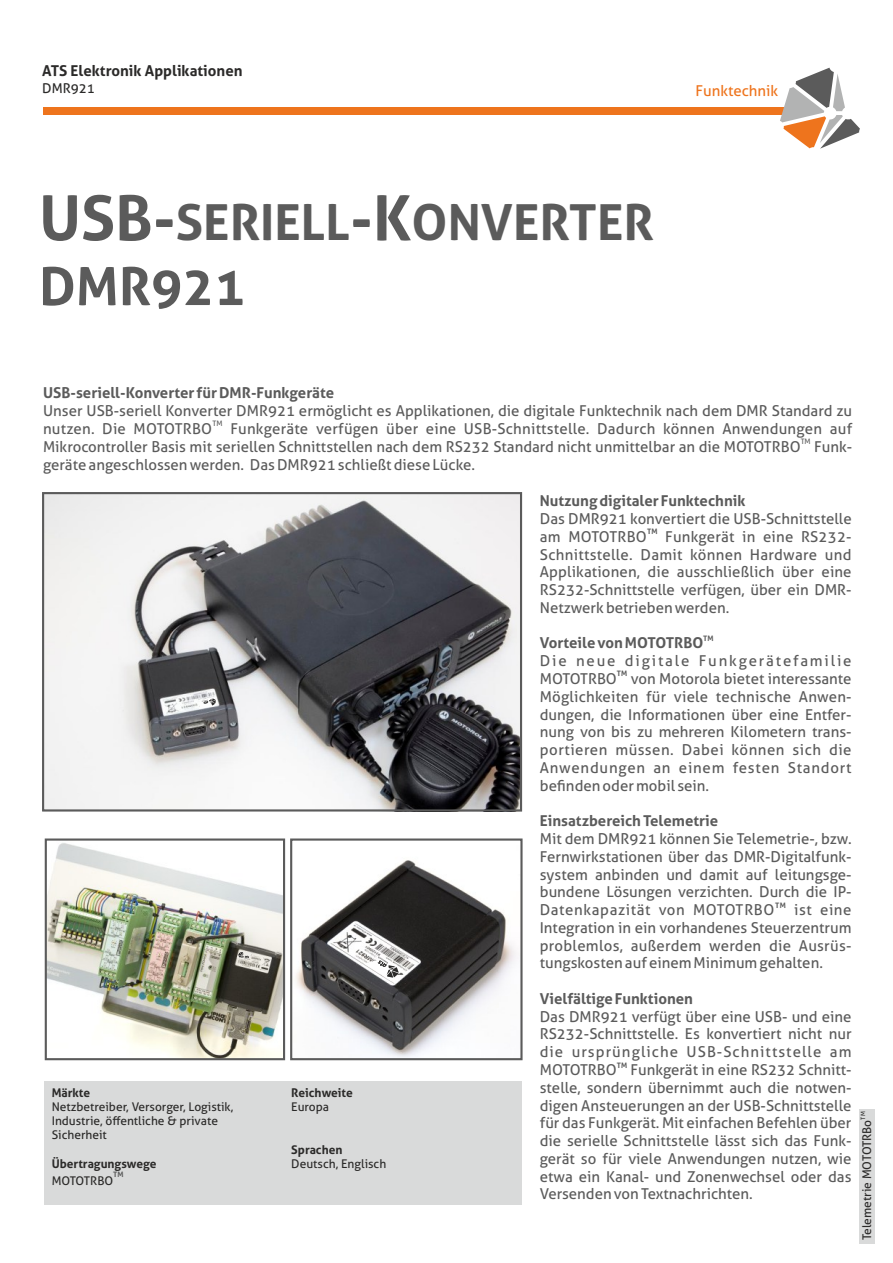
<style>
.page{position:relative;width:893px;height:1263px;background:#fff}
.page>*{position:absolute;margin:0;border:0;box-sizing:border-box;transform-origin:0 0}
.t1{font:700 52.5px "Aller";color:#5b5b5b}
.t2{font:700 49.8px "Aller";color:#5b5b5b}
.t3{font:15px/17.7px "Aller";color:#5b5b5b;text-align:justify}
.t4{font:700 15px "Aller";color:#5b5b5b}
.t5{font:15px "Aller";letter-spacing:.125em;color:#5b5b5b}
.t6{font:700 15px "Aller";color:#2b2a29}
.t7{font:15px "Aller";letter-spacing:.04em;color:#5b5b5b}
.t8{font:15px "Aller";color:#ee741d}
.t9{font:13.5px "Aller";color:#2b2a29}
.t10{font:12px/14.2px "Aller";color:#2b2a29}
.t11{font:700 12px "Aller";color:#2b2a29}
.t12{font:700 7.5px "Aller";color:#5b5b5b}
.t13{font:7.5px "Aller";color:#5b5b5b}
.t14{font:6px "Aller";color:#2b2a29}
.s1{font-size:62.25px}
</style>
<div class="page">
<div style="left:45px;top:1081px;width:477px;height:124px;background:#d9dada"></div>
<div style="left:43px;top:107px;width:759px;height:8px;background:#ee741d"></div>
<svg style="left:780px;top:68px;width:80px;height:81px"></svg>
<div style="left:859px;top:1108px;width:16px;height:135px;background:#d9dada"></div>
<img style="left:45px;top:495px;width:474px;height:313px">
<div style="left:42px;top:492px;width:480px;height:319px;border:2px solid #5b5b5b"></div>
<img style="left:295px;top:860px;width:221px;height:197px">
<svg style="left:364px;top:956px;width:39px;height:25px"></svg>
<img style="left:48px;top:843px;width:234px;height:214px">
<svg style="left:237px;top:951px;width:15px;height:9px"></svg>
<svg style="left:199px;top:697px;width:17px;height:12px"></svg>
<div style="left:45px;top:838px;width:240px;height:222px;border:2px solid #5b5b5b"></div>
<div style="left:290px;top:838px;width:233px;height:222px;border:2px solid #5b5b5b"></div>
<p class="t6" style="left:42px;top:65px;width:202px">ATS Elektronik Applikationen</p>
<p class="t9" style="left:42px;top:83px;width:54px">DMR921</p>
<p class="t8" style="left:695px;top:85px;width:84px">Funktechnik</p>
<h2 class="t2" style="left:39px;top:204px;width:616px"><span class="s1">USB-</span>SERIELL<span class="s1">-K</span>ONVERTER</h2>
<h1 class="t1" style="left:39px;top:266px;width:208px">DMR921</h1>
<p class="t4" style="left:43px;top:387px;width:293px">USB-seriell-Konverter für DMR-Funkgeräte</p>
<p class="t3" style="left:43px;top:404px;width:811px">Unser USB-seriell Konverter DMR921 ermöglicht es Applikationen, die digitale Funktechnik nach dem DMR Standard zu</p>
<p class="t13" style="left:212px;top:421px;width:12px">TM</p>
<p class="t3" style="left:43px;top:421px;width:811px">nutzen. Die MOTOTRBO Funkgeräte verfügen über eine USB-Schnittstelle. Dadurch können Anwendungen auf</p>
<p class="t13" style="left:801px;top:439px;width:12px">TM</p>
<p class="t3" style="left:43px;top:439px;width:811px">Mikrocontroller Basis mit seriellen Schnittstellen nach dem RS232 Standard nicht unmittelbar an die MOTOTRBO Funk&shy;geräte angeschlossen werden. Das DMR921 schließt diese Lücke.</p>
<p class="t4" style="left:540px;top:495px;width:207px">Nutzung digitaler Funktechnik</p>
<p class="t3" style="left:540px;top:511px;width:313px">Das DMR921 konvertiert die USB-Schnittstelle</p>
<p class="t12" style="left:647px;top:529px;width:12px">TM</p>
<p class="t3" style="left:540px;top:529px;width:313px">am MOTOTRBO Funkgerät in eine RS232- Schnittstelle. Damit können Hardware und Applikationen, die ausschließlich über eine RS232-Schnittstelle verfügen, über ein DMR-Netzwerk betrieben werden.</p>
<p class="t12" style="left:703px;top:635px;width:12px">TM</p>
<p class="t4" style="left:540px;top:637px;width:165px">Vorteile von MOTOTRBO</p>
<p class="t5" style="left:540px;top:655px;width:313px">Die neue digitale Funkgerätefamilie</p>
<p class="t12" style="left:617px;top:671px;width:12px">TM</p>
<p class="t3" style="left:540px;top:671px;width:313px">MOTOTRBO von Motorola bietet interessante Möglichkeiten für viele technische Anwen&shy;dungen, die Informationen über eine Entfer&shy;nung von bis zu mehreren Kilometern trans&shy;portieren müssen. Dabei können sich die Anwendungen an einem festen Standort befinden oder mobil sein.</p>
<p class="t4" style="left:540px;top:815px;width:180px">Einsatzbereich Telemetrie</p>
<p class="t3" style="left:540px;top:831px;width:313px">Mit dem DMR921 können Sie Telemetrie-, bzw.<br>Fernwirkstationen über das DMR-Digitalfunk&shy;system anbinden und damit auf leitungsge&shy;bundene Lösungen verzichten. Durch die IP-</p>
<p class="t12" style="left:775px;top:902px;width:13px">TM</p>
<p class="t7" style="left:540px;top:904px;width:236px">Datenkapazität von MOTOTRBO</p>
<p class="t3" style="left:540px;top:902px;width:313px;text-indent:254px">ist eine Integration in ein vorhandenes Steuerzentrum problemlos, außerdem werden die Ausrüs&shy;tungskosten auf einem Minimum gehalten.</p>
<p class="t4" style="left:540px;top:993px;width:155px">Vielfältige Funktionen</p>
<p class="t3" style="left:540px;top:1009px;width:313px">Das DMR921 verfügt über eine USB- und eine RS232-Schnittstelle. Es konvertiert nicht nur die ursprüngliche USB-Schnittstelle am</p>
<p class="t12" style="left:617px;top:1062px;width:12px">TM</p>
<p class="t3" style="left:540px;top:1062px;width:313px">MOTOTRBO Funkgerät in eine RS232 Schnitt&shy;stelle, sondern übernimmt auch die notwen&shy;digen Ansteuerungen an der USB-Schnittstelle für das Funkgerät. Mit einfachen Befehlen über die serielle Schnittstelle lässt sich das Funk&shy;gerät so für viele Anwendungen nutzen, wie etwa ein Kanal- und Zonenwechsel oder das Versenden von Textnachrichten.</p>
<p class="t11" style="left:291px;top:1088px;width:63px">Reichweite</p>
<p class="t10" style="left:291px;top:1101px;width:39px">Europa</p>
<p class="t11" style="left:291px;top:1145px;width:53px">Sprachen</p>
<p class="t10" style="left:291px;top:1157px;width:96px">Deutsch, Englisch</p>
<p class="t11" style="left:52px;top:1088px;width:40px">Märkte</p>
<p class="t10" style="left:52px;top:1101px;width:183px">Netzbetreiber, Versorger, Logistik,<br>Industrie, öffentliche &amp; private<br>Sicherheit</p>
<p class="t11" style="left:52px;top:1159px;width:106px">Übertragungswege</p>
<p class="t10" style="left:52px;top:1175px;width:63px">MOTOTRBO</p>
<p class="t12" style="left:113px;top:1172px;width:12px">TM</p>
<p class="t14" style="left:861px;top:1119px;width:10px;rotate:-90deg">TM</p>
<p class="t10" style="left:861px;top:1240px;width:122px;rotate:-90deg">Telemetrie MOTOTRBo</p>
</div>
